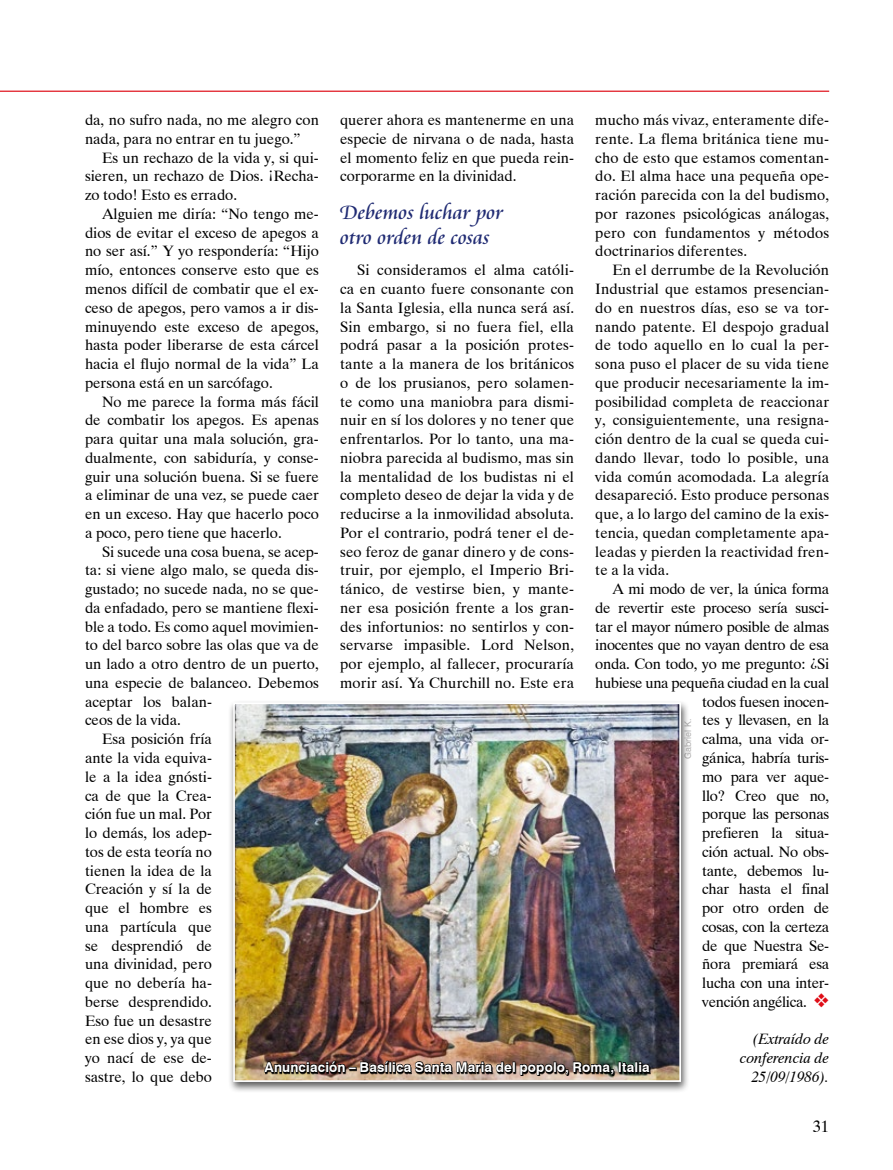
<style>
.page{position:relative;width:893px;height:1170px;background:#fff}
.page>*{position:absolute;margin:0;border:0;box-sizing:border-box;transform-origin:0 0}
.t1{font:21px/25.2px "Cataneo Especial";letter-spacing:-.005em;color:#202b73}
.t2{font:16.5px "Dutch 801 BT";color:#000}
.t3{font:15px/18.8px "Dutch 801 BT";color:#000;text-align:justify}
.t4{font:15px/18.8px "Dutch 801 BT";letter-spacing:-.02em;color:#000;text-align:right}
.t5{font:italic 15px/18.8px "Dutch 801 BT";color:#000;text-align:right}
.t6{font:700 13.5px "Swiss 721 BT";letter-spacing:.01em;color:#fff}
.t7{font:9px "Swiss 721 BT";color:#b3b2b2}
.s1{color:#df0d17}
</style>
<div class="page">
<hr style="left:0;top:91px;width:829px;height:1px;background:#df0d17">
<div style="left:228px;top:699px;width:462px;height:394px;background:#000;opacity:.65"></div>
<img style="left:232px;top:701px;width:450px;height:381px">
<img style="left:263px;top:1057px;width:387px;height:18px">
<p class="t3" style="left:85px;top:110px;width:235px">da, no sufro nada, no me alegro con nada, para no entrar en tu juego.”</p>
<p class="t3" style="left:85px;top:148px;width:235px;text-indent:17px">Es un rechazo de la vida y, si qui&shy;sieren, un rechazo de Dios. ¡Recha&shy;zo todo! Esto es errado.</p>
<p class="t3" style="left:85px;top:204px;width:235px;text-indent:17px">Alguien me diría: “No tengo me&shy;dios de evitar el exceso de apegos a no ser así.” Y yo respondería: “Hijo mío, entonces conserve esto que es menos difícil de combatir que el ex&shy;ceso de apegos, pero vamos a ir dis&shy;minuyendo este exceso de apegos, hasta poder liberarse de esta cárcel hacia el flujo normal de la vida” La persona está en un sarcófago.</p>
<p class="t3" style="left:85px;top:392px;width:235px;text-indent:17px">No me parece la forma más fácil de combatir los apegos. Es apenas para quitar una mala solución, gra&shy;dualmente, con sabiduría, y conse&shy;guir una solución buena. Si se fuere a eliminar de una vez, se puede caer en un exceso. Hay que hacerlo poco a poco, pero tiene que hacerlo.</p>
<p class="t3" style="left:102px;top:542px;width:218px">Si sucede una cosa buena, se acep-</p>
<p class="t3" style="left:85px;top:560px;width:235px">ta: si viene algo malo, se queda dis-</p>
<p class="t3" style="left:85px;top:579px;width:235px">gustado; no sucede nada, no se que-</p>
<p class="t3" style="left:85px;top:598px;width:235px">da enfadado, pero se mantiene flexi-</p>
<p class="t3" style="left:85px;top:617px;width:235px">ble a todo. Es como aquel movimien-</p>
<p class="t3" style="left:85px;top:635px;width:235px">to del barco sobre las olas que va de</p>
<p class="t3" style="left:85px;top:654px;width:235px">un lado a otro dentro de un puerto,</p>
<p class="t3" style="left:85px;top:673px;width:235px">una especie de balanceo. Debemos</p>
<p class="t3" style="left:85px;top:692px;width:128px">aceptar los balan-</p>
<p class="t3" style="left:85px;top:710px;width:97px">ceos de la vida.</p>
<p class="t3" style="left:102px;top:729px;width:111px">Esa posición fría</p>
<p class="t3" style="left:85px;top:748px;width:128px">ante la vida equiva-</p>
<p class="t3" style="left:85px;top:767px;width:128px">le a la idea gnósti-</p>
<p class="t3" style="left:85px;top:785px;width:128px">ca de que la Crea-</p>
<p class="t3" style="left:85px;top:804px;width:128px">ción fue un mal. Por</p>
<p class="t3" style="left:85px;top:823px;width:128px">lo demás, los adep-</p>
<p class="t3" style="left:85px;top:842px;width:128px">tos de esta teoría no</p>
<p class="t3" style="left:85px;top:860px;width:128px">tienen la idea de la</p>
<p class="t3" style="left:85px;top:879px;width:128px">Creación y sí la de</p>
<p class="t3" style="left:85px;top:898px;width:128px">que el hombre es</p>
<p class="t3" style="left:85px;top:917px;width:128px">una partícula que</p>
<p class="t3" style="left:85px;top:935px;width:128px">se desprendió de</p>
<p class="t3" style="left:85px;top:954px;width:128px">una divinidad, pero</p>
<p class="t3" style="left:85px;top:973px;width:128px">que no debería ha-</p>
<p class="t3" style="left:85px;top:992px;width:128px">berse desprendido.</p>
<p class="t3" style="left:85px;top:1010px;width:128px">Eso fue un desastre</p>
<p class="t3" style="left:85px;top:1029px;width:128px">en ese dios y, ya que</p>
<p class="t3" style="left:85px;top:1048px;width:128px">yo nací de ese de-</p>
<p class="t3" style="left:85px;top:1067px;width:128px">sastre, lo que debo</p>
<p class="t3" style="left:340px;top:110px;width:235px">querer ahora es mantenerme en una especie de nirvana o de nada, hasta el momento feliz en que pueda rein&shy;corporarme en la divinidad.</p>
<h1 class="t1" style="left:340px;top:200px;width:165px">Debemos luchar por otro orden de cosas</h1>
<p class="t3" style="left:340px;top:260px;width:235px;text-indent:17px">Si consideramos el alma católi&shy;ca en cuanto fuere consonante con la Santa Iglesia, ella nunca será así.<br>Sin embargo, si no fuera fiel, ella podrá pasar a la posición protes&shy;tante a la manera de los británicos o de los prusianos, pero solamen&shy;te como una maniobra para dismi&shy;nuir en sí los dolores y no tener que enfrentarlos. Por lo tanto, una ma&shy;niobra parecida al budismo, mas sin la mentalidad de los budistas ni el completo deseo de dejar la vida y de reducirse a la inmovilidad absoluta.<br>Por el contrario, podrá tener el de&shy;seo feroz de ganar dinero y de cons&shy;truir, por ejemplo, el Imperio Bri&shy;tánico, de vestirse bien, y mante&shy;ner esa posición frente a los gran&shy;des infortunios: no sentirlos y con&shy;servarse impasible. Lord Nelson, por ejemplo, al fallecer, procuraría morir así. Ya Churchill no. Este era</p>
<p class="t3" style="left:595px;top:110px;width:235px">mucho más vivaz, enteramente dife&shy;rente. La flema británica tiene mu&shy;cho de esto que estamos comentan&shy;do. El alma hace una pequeña ope&shy;ración parecida con la del budismo, por razones psicológicas análogas, pero con fundamentos y métodos doctrinarios diferentes.</p>
<p class="t3" style="left:595px;top:260px;width:235px;text-indent:17px">En el derrumbe de la Revolución Industrial que estamos presencian&shy;do en nuestros días, eso se va tor&shy;nando patente. El despojo gradual de todo aquello en lo cual la per&shy;sona puso el placer de su vida tiene que producir necesariamente la im&shy;posibilidad completa de reaccionar y, consiguientemente, una resigna&shy;ción dentro de la cual se queda cui&shy;dando llevar, todo lo posible, una vida común acomodada. La alegría desapareció. Esto produce personas que, a lo largo del camino de la exis&shy;tencia, quedan completamente apa&shy;leadas y pierden la reactividad fren&shy;te a la vida.</p>
<p class="t4" style="left:595px;top:579px;width:235px">A mi modo de ver, la única forma de revertir este proceso sería susci&shy;tar el mayor número posible de almas inocentes que no vayan dentro de esa onda. Con todo, yo me pregunto: ¿Si hubiese una pequeña ciudad en la cual todos fuesen inocen-<br>tes y llevasen, en la<br>calma, una vida or-<br>gánica, habría turis-<br>mo para ver aque-<br>llo? Creo que no,<br>porque las personas<br>prefieren la situa-<br>ción actual. No obs-<br>tante, debemos lu-<br>char hasta el final<br>por otro orden de<br>cosas, con la certeza<br>de que Nuestra Se-<br>ñora premiará esa<br>lucha con una inter-<br>vención angélica. <span class="s1">❖</span></p>
<p class="t5" style="left:740px;top:1029px;width:91px">(Extraído de conferencia de<br>25/09/1986).</p>
<p class="t7" style="left:682px;top:758px;width:42px;rotate:-90deg">Gabriel K.</p>
<p class="t6" style="left:264px;top:1058px;width:387px">Anunciación – Basílica Santa Maria del popolo, Roma, Italia</p>
<p class="t2" style="left:813px;top:1116px;width:18px">31</p>
</div>
